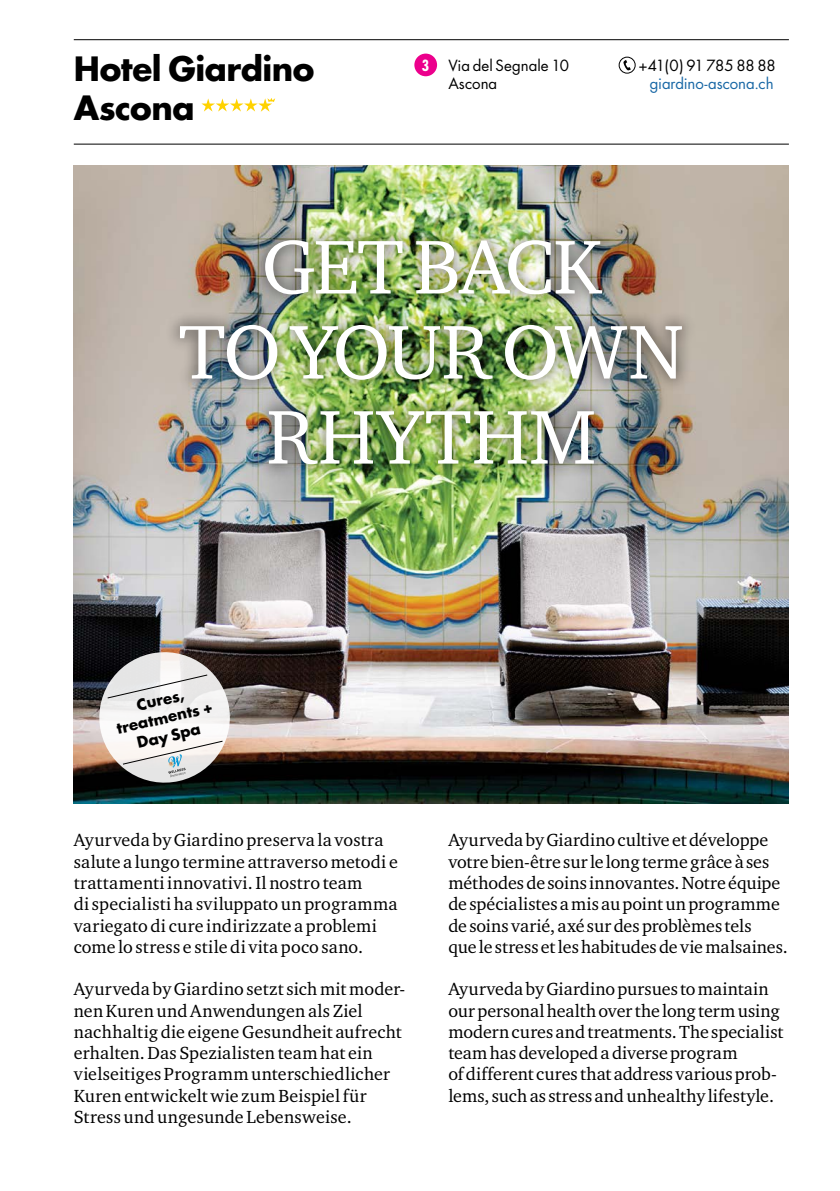
<style>
.page{position:relative;width:840px;height:1191px;background:#fff}
.page>*{position:absolute;margin:0;border:0;box-sizing:border-box;transform-origin:0 0}
.t1{font:78px/85px "Charter ITC Regu OS";letter-spacing:-.015em;color:#fff;text-align:center}
.t2{font:700 32.6px/39.2px "Futura CE";letter-spacing:-.015em;color:#000}
.t3{font:18px/21.2px "Charter ITC Regu OS";letter-spacing:.005em;color:#000}
.t4{font:700 15px/18.4px "Futura CE";color:#000;text-align:center}
.t5{font:15px/17.4px "Futura CE";color:#000}
.t6{font:15px "Futura CE";letter-spacing:-.005em;color:#1867a5}
.t7{font:15px "Futura CE";letter-spacing:-.025em;color:#000}
.t8{font:700 condensed 15px "Futura";color:#fff}
</style>
<div class="page">
<hr style="left:74px;top:39px;width:714px;height:1px;background:#000">
<hr style="left:74px;top:144px;width:714px;height:1px;background:#000">
<img style="left:74px;top:166px;width:714px;height:638px">
<svg style="left:201px;top:98px;width:74px;height:14px"></svg>
<div style="left:164px;top:225px;width:532px;height:254px;background:#000;opacity:.5"></div>
<div style="left:414px;top:54px;width:23px;height:22px;background:#ec008c;border-radius:50%"></div>
<div style="left:618px;top:57px;width:17px;height:17px;border:1px solid #000;border-radius:50%"></div>
<svg style="left:623px;top:60px;width:7px;height:10px"></svg>
<svg style="left:93px;top:646px;width:143px;height:143px"></svg>
<h2 class="t2" style="left:74px;top:47px;width:242px">Hotel Giardino<br>Ascona</h2>
<p class="t5" style="left:448px;top:57px;width:122px">Via del Segnale 10<br>Ascona</p>
<p class="t8" style="left:422px;top:56px;width:9px">3</p>
<p class="t7" style="left:638px;top:56px;width:139px">+41(0) 91 785 88 88</p>
<p class="t6" style="left:649px;top:73px;width:125px">giardino-ascona.ch</p>
<h1 class="t1" style="left:179px;top:222px;width:506px">GET BACK<br>TO YOUR OWN<br>RHYTHM</h1>
<p class="t4" style="left:110px;top:701px;width:100px;rotate:-13deg">Cures, treatments +<br>Day Spa</p>
<p class="t3" style="left:74px;top:829px;width:325px">Ayurveda by Giardino preserva la vostra salute a lungo termine attraverso metodi e trattamenti innovativi. Il nostro team<br>di specialisti ha sviluppato un programma variegato di cure indirizzate a problemi come lo stress e stile di vita poco sano.</p>
<p class="t3" style="left:74px;top:978px;width:333px">Ayurveda by Giardino setzt sich mit moder&shy;nen Kuren und Anwendungen als Ziel nachhaltig die eigene Gesundheit aufrecht erhalten. Das Spezialisten team hat ein vielseitiges Programm unterschiedlicher Kuren entwickelt wie zum Beispiel für Stress und ungesunde Lebensweise.</p>
<p class="t3" style="left:448px;top:829px;width:341px">Ayurveda by Giardino cultive et développe votre bien-être sur le long terme grâce à ses méthodes de soins innovantes. Notre équipe de spécialistes a mis au point un programme de soins varié, axé sur des problèmes tels<br>que le stress et les habitudes de vie malsaines.</p>
<p class="t3" style="left:448px;top:978px;width:336px">Ayurveda by Giardino pursues to maintain our personal health over the long term using modern cures and treatments. The specialist team has developed a diverse program<br>of different cures that address various prob&shy;lems, such as stress and unhealthy lifestyle.</p>
</div>
